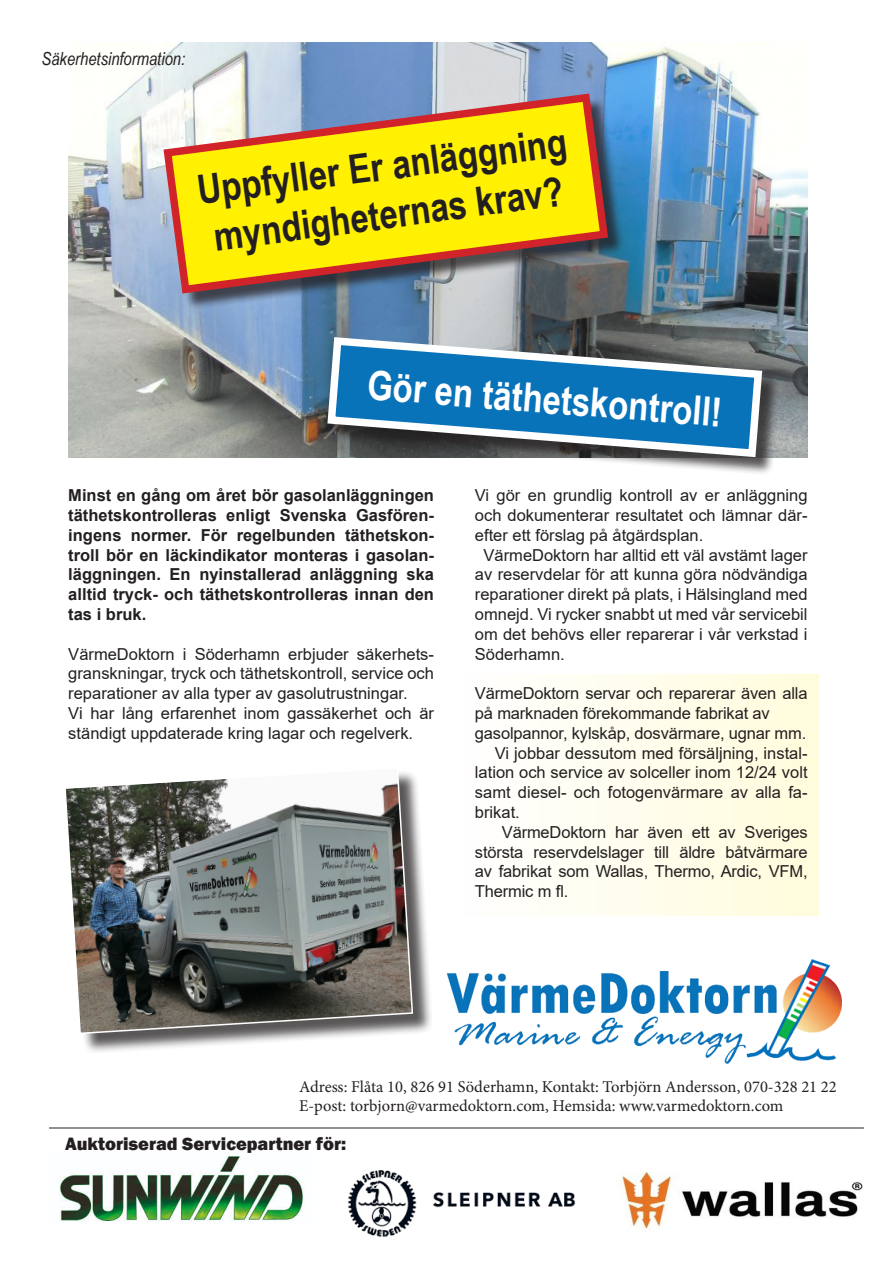
<style>
.page{position:relative;width:893px;height:1263px;background:#fff}
.page>*{position:absolute;margin:0;border:0;box-sizing:border-box;transform-origin:0 0}
.t1{font:700 40.2px "Arial Narrow";color:#231f20}
.t2{font:700 40.2px "Arial Narrow";color:#fff}
.t3{font:800 18.45px "Franklin Gothic";color:#231f20}
.t4{font:italic 18px "Arial Narrow";color:#231f20}
.t5{font:16.5px/19.8px "Arial";color:#231f20;text-align:justify}
.t6{font:700 16.5px/19.8px "Arial";color:#231f20;text-align:justify}
.t7{font:16.5px "Minion Pro";color:#231f20}
</style>
<div class="page">
<div style="left:459px;top:675px;width:360px;height:240px;background:linear-gradient(to right,#fffefe,#fffcdc)"></div>
<img style="left:68px;top:43px;width:740px;height:414px">
<img style="left:615px;top:1172px;width:248px;height:59px">
<img style="left:348px;top:1170px;width:228px;height:67px">
<img style="left:59px;top:1156px;width:246px;height:66px">
<hr style="left:49px;top:1127px;width:815px;height:1px;background:#231f20">
<img style="left:446px;top:960px;width:396px;height:104px">
<div style="left:166px;top:96px;width:459px;height:215px;background:#231f20;opacity:.75"></div>
<svg style="left:159px;top:89px;width:453px;height:209px;background:#d3c13f"></svg>
<div style="left:67px;top:770px;width:367px;height:284px;background:#231f20;opacity:.75"></div>
<svg style="left:66px;top:770px;width:348px;height:265px;background:#767876"></svg>
<div style="left:330px;top:340px;width:450px;height:135px;background:#231f20;opacity:.75"></div>
<svg style="left:323px;top:333px;width:443px;height:128px;background:#467fa5"></svg>
<p class="t4" style="left:42px;top:46px;width:145px">Säkerhetsinformation:</p>
<p class="t1" style="left:194px;top:162px;width:374px;rotate:-8deg">Uppfyller Er anläggning</p>
<p class="t1" style="left:210px;top:208px;width:353px;rotate:-8deg">myndigheternas krav?</p>
<p class="t2" style="left:369px;top:356px;width:357px;rotate:4deg">Gör en täthetskontroll!</p>
<p class="t6" style="left:68px;top:486px;width:367px">Minst en gång om året bör gasolanläggningen täthetskontrolleras enligt Svenska Gasfören&shy;ingens normer. För regelbunden täthetskon&shy;troll bör en läckindikator monteras i gasolan&shy;läggningen. En nyinstallerad anläggning ska alltid tryck- och täthetskontrolleras innan den tas i bruk.</p>
<p class="t5" style="left:68px;top:644px;width:367px">VärmeDoktorn i Söderhamn erbjuder säkerhets&shy;granskningar, tryck och täthetskontroll, service och reparationer av alla typer av gasolutrustningar.</p>
<p class="t5" style="left:68px;top:703px;width:367px">Vi har lång erfarenhet inom gassäkerhet och är ständigt uppdaterade kring lagar och regelverk.</p>
<p class="t5" style="left:475px;top:485px;width:334px">Vi gör en grundlig kontroll av er anläggning och dokumenterar resultatet och lämnar där&shy;efter ett förslag på åtgärdsplan.</p>
<p class="t5" style="left:475px;top:545px;width:334px;text-indent:9px">VärmeDoktorn har alltid ett väl avstämt lager av reservdelar för att kunna göra nödvändiga reparationer direkt på plats, i Hälsingland med omnejd. Vi rycker snabbt ut med vår servicebil om det behövs eller reparerar i vår verkstad i Söderhamn.</p>
<p class="t5" style="left:475px;top:683px;width:334px">VärmeDoktorn servar och reparerar även alla på marknaden förekommande fabrikat av</p>
<p class="t5" style="left:475px;top:723px;width:333px">gasolpannor, kylskåp, dosvärmare, ugnar mm.</p>
<p class="t5" style="left:475px;top:743px;width:334px;text-indent:20px">Vi jobbar dessutom med försäljning, instal&shy;lation och service av solceller inom 12/24 volt samt diesel- och fotogenvärmare av alla fa&shy;brikat.</p>
<p class="t5" style="left:475px;top:822px;width:334px;text-indent:27px">VärmeDoktorn har även ett av Sveriges största reservdelslager till äldre båtvärmare av fabrikat som Wallas, Thermo, Ardic, VFM, Thermic m fl.</p>
<p class="t7" style="left:299px;top:1075px;width:539px">Adress: Flåta 10, 826 91 Söderhamn, Kontakt: Torbjörn Andersson, 070-328 21 22</p>
<p class="t7" style="left:299px;top:1095px;width:486px">E-post: torbjorn@varmedoktorn.com, Hemsida: www.varmedoktorn.com</p>
<p class="t3" style="left:65px;top:1132px;width:283px">Auktoriserad Servicepartner för:</p>
</div>
